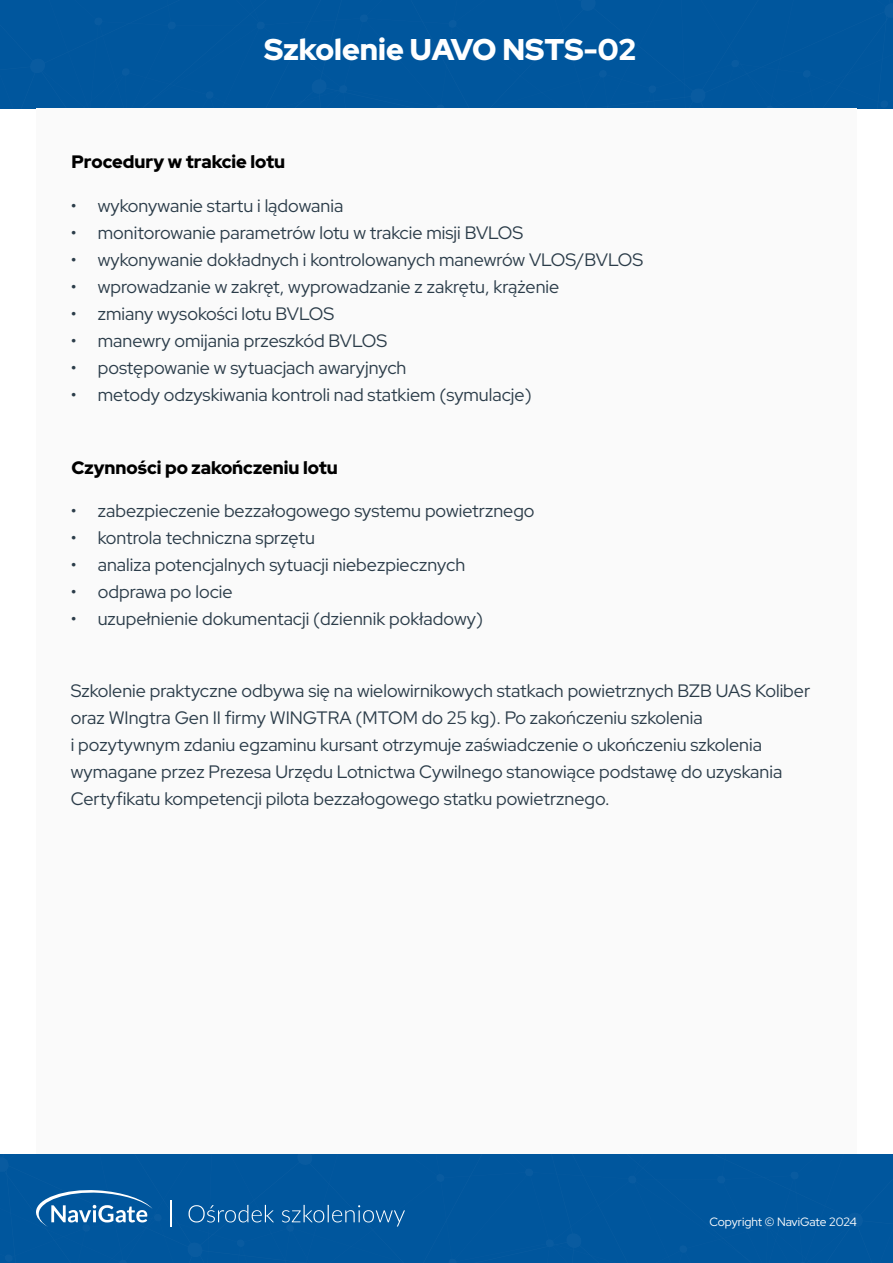
<style>
.page{position:relative;width:893px;height:1263px;background:#fff}
.page>*{position:absolute;margin:0;border:0;box-sizing:border-box;transform-origin:0 0}
.t1{font:900 30px "Red Hat Display";color:#fff}
.t2{font:18px/27px "Red Hat Display";color:#2b3c49}
.t3{font:900 18px "Red Hat Display";color:#000}
.t4{font:12px "Red Hat Display";letter-spacing:-.005em;color:#fff}
</style>
<div class="page">
<div style="left:0;top:0;width:368px;height:109px;background:#00569d"></div>
<div style="left:368px;top:0;width:525px;height:109px;background:#00569d"></div>
<svg style="left:366px;top:0;width:16px;height:15px"></svg>
<svg style="left:731px;top:60px;width:8px;height:7px"></svg>
<div style="left:36px;top:109px;width:821px;height:1045px;background:#fafafa"></div>
<div style="left:525px;top:1154px;width:368px;height:109px;background:#00569d"></div>
<div style="left:0;top:1154px;width:525px;height:109px;background:#00569d"></div>
<svg style="left:511px;top:1154px;width:15px;height:15px"></svg>
<svg style="left:170px;top:1200px;width:1px;height:27px"></svg>
<svg style="left:36px;top:1188px;width:126px;height:39px;background:#3277b0"></svg>
<svg style="left:189px;top:1205px;width:216px;height:21px;background:#216ca9"></svg>
<h1 class="t1" style="left:264px;top:29px;width:373px">Szkolenie UAVO NSTS-02</h1>
<p class="t3" style="left:71px;top:150px;width:215px">Procedury w trakcie lotu</p>
<p class="t2" style="left:71px;top:192px;width:274px">• wykonywanie startu i lądowania</p>
<p class="t2" style="left:71px;top:219px;width:454px">• monitorowanie parametrów lotu w trakcie misji BVLOS</p>
<p class="t2" style="left:71px;top:246px;width:574px">• wykonywanie dokładnych i kontrolowanych manewrów VLOS/BVLOS</p>
<p class="t2" style="left:71px;top:273px;width:490px">• wprowadzanie w zakręt, wyprowadzanie z zakrętu, krążenie</p>
<p class="t2" style="left:71px;top:300px;width:265px">• zmiany wysokości lotu BVLOS</p>
<p class="t2" style="left:71px;top:327px;width:318px">• manewry omijania przeszkód BVLOS</p>
<p class="t2" style="left:71px;top:354px;width:337px">• postępowanie w sytuacjach awaryjnych</p>
<p class="t2" style="left:71px;top:381px;width:462px">• metody odzyskiwania kontroli nad statkiem (symulacje)</p>
<p class="t3" style="left:71px;top:455px;width:268px">Czynności po zakończeniu lotu</p>
<p class="t2" style="left:71px;top:497px;width:465px">• zabezpieczenie bezzałogowego systemu powietrznego</p>
<p class="t2" style="left:71px;top:524px;width:246px">• kontrola techniczna sprzętu</p>
<p class="t2" style="left:71px;top:551px;width:396px">• analiza potencjalnych sytuacji niebezpiecznych</p>
<p class="t2" style="left:71px;top:578px;width:163px">• odprawa po locie</p>
<p class="t2" style="left:71px;top:605px;width:414px">• uzupełnienie dokumentacji (dziennik pokładowy)</p>
<p class="t2" style="left:71px;top:677px;width:741px">Szkolenie praktyczne odbywa się na wielowirnikowych statkach powietrznych BZB UAS Koliber oraz WIngtra Gen II firmy WINGTRA (MTOM do 25 kg). Po zakończeniu szkolenia<br>i pozytywnym zdaniu egzaminu kursant otrzymuje zaświadczenie o ukończeniu szkolenia wymagane przez Prezesa Urzędu Lotnictwa Cywilnego stanowiące podstawę do uzyskania Certyfikatu kompetencji pilota bezzałogowego statku powietrznego.</p>
<p class="t4" style="left:709px;top:1214px;width:149px">Copyright © NaviGate 2024</p>
</div>
